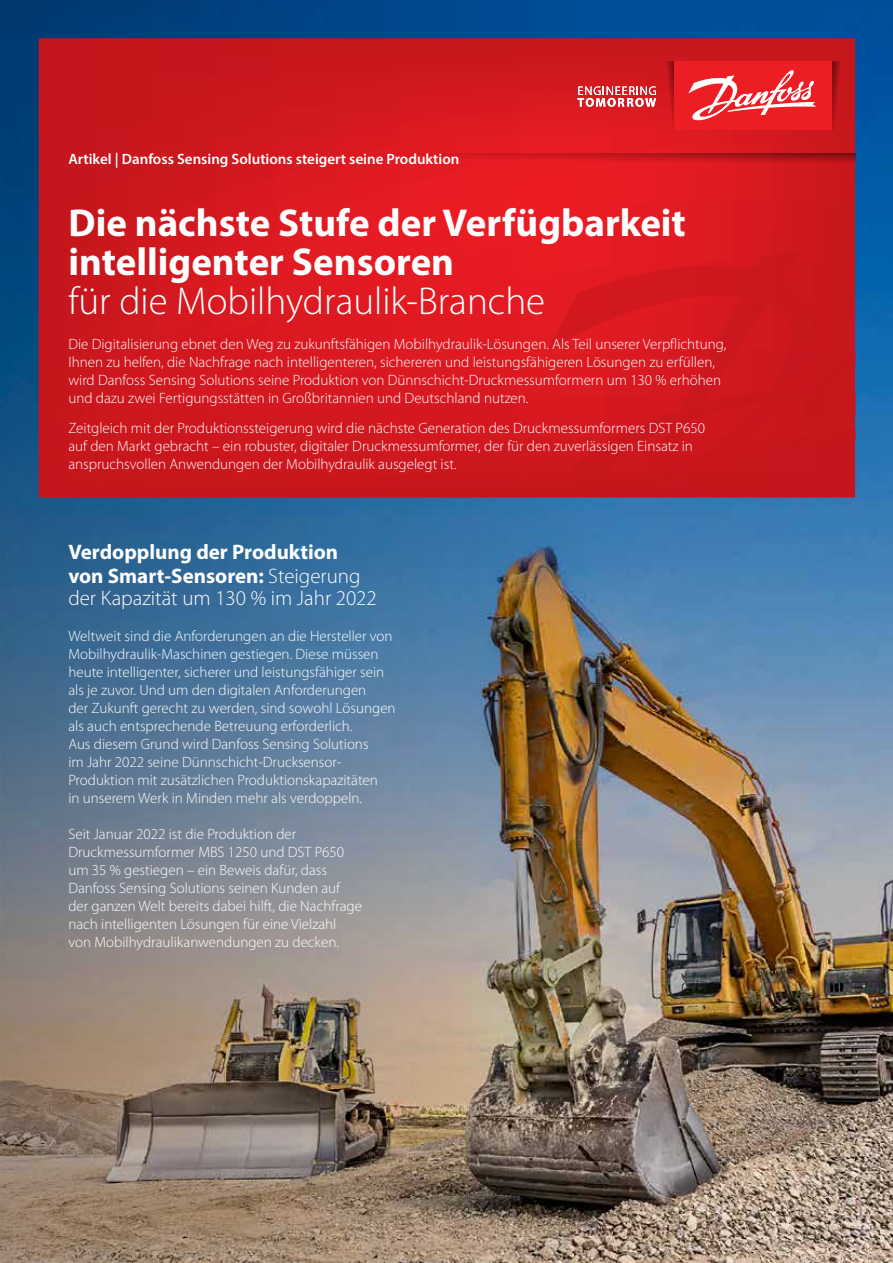
<style>
.page{position:relative;width:893px;height:1263px;background:#fff}
.page>*{position:absolute;margin:0;border:0;box-sizing:border-box;transform-origin:0 0}
.t1{font:700 39px/39px "Myriad Pro";color:#fff}
.t2{font:300 39px "Myriad Pro";color:#fff}
.t3{font:700 21px/23px "Myriad Pro";color:#fff}
.t4{font:300 15px/18px "Myriad Pro";color:#fff}
.t5{font:600 15px "Myriad Pro";color:#fff}
.s1{font-weight:300}
</style>
<div class="page">
<img style="left:592px;top:0;width:301px;height:1263px">
<img style="left:0;top:0;width:592px;height:1263px">
<svg style="left:39px;top:38px;width:816px;height:459px;background:#d3181f"></svg>
<svg style="left:547px;top:230px;width:308px;height:267px;background:#d0171e"></svg>
<svg style="left:832px;top:61px;width:13px;height:69px"></svg>
<svg style="left:662px;top:61px;width:12px;height:69px"></svg>
<svg style="left:358px;top:153px;width:497px;height:13px;background:#cd181f"></svg>
<div style="left:674px;top:61px;width:158px;height:69px;background:#ed1d24"></div>
<svg style="left:577px;top:86px;width:79px;height:21px"></svg>
<svg style="left:688px;top:70px;width:128px;height:51px"></svg>
<p class="t5" style="left:68px;top:150px;width:393px">Artikel | Danfoss Sensing Solutions steigert seine Produktion</p>
<h1 class="t1" style="left:68px;top:202px;width:619px">Die nächste Stufe der Verfügbarkeit intelligenter Sensoren</h1>
<h1 class="t2" style="left:68px;top:279px;width:478px">für die Mobilhydraulik-Branche</h1>
<p class="t4" style="left:68px;top:335px;width:660px">Die Digitalisierung ebnet den Weg zu zukunftsfähigen Mobilhydraulik-Lösungen. Als Teil unserer Verpflichtung, Ihnen zu helfen, die Nachfrage nach intelligenteren, sichereren und leistungsfähigeren Lösungen zu erfüllen, wird Danfoss Sensing Solutions seine Produktion von Dünnschicht-Druckmessumformern um 130 % erhöhen und dazu zwei Fertigungsstätten in Großbritannien und Deutschland nutzen.</p>
<p class="t4" style="left:68px;top:419px;width:638px">Zeitgleich mit der Produktionssteigerung wird die nächste Generation des Druckmessumformers DST P650 auf den Markt gebracht – ein robuster, digitaler Druckmessumformer, der für den zuverlässigen Einsatz in anspruchsvollen Anwendungen der Mobilhydraulik ausgelegt ist.</p>
<h2 class="t3" style="left:68px;top:540px;width:310px">Verdopplung der Produktion von Smart-Sensoren: <span class="s1">Steigerung der Kapazität um 130 % im Jahr 2022</span></h2>
<p class="t4" style="left:68px;top:627px;width:329px">Weltweit sind die Anforderungen an die Hersteller von Mobilhydraulik-Maschinen gestiegen. Diese müssen heute intelligenter, sicherer und leistungsfähiger sein als je zuvor. Und um den digitalen Anforderungen<br>der Zukunft gerecht zu werden, sind sowohl Lösungen als auch entsprechende Betreuung erforderlich.<br>Aus diesem Grund wird Danfoss Sensing Solutions<br>im Jahr 2022 seine Dünnschicht-Drucksensor-Produktion mit zusätzlichen Produktionskapazitäten<br>in unserem Werk in Minden mehr als verdoppeln.</p>
<p class="t4" style="left:68px;top:825px;width:295px">Seit Januar 2022 ist die Produktion der Druckmessumformer MBS 1250 und DST P650 um 35 % gestiegen – ein Beweis dafür, dass Danfoss Sensing Solutions seinen Kunden auf der ganzen Welt bereits dabei hilft, die Nachfrage nach intelligenten Lösungen für eine Vielzahl von Mobilhydraulikanwendungen zu decken.</p>
</div>
